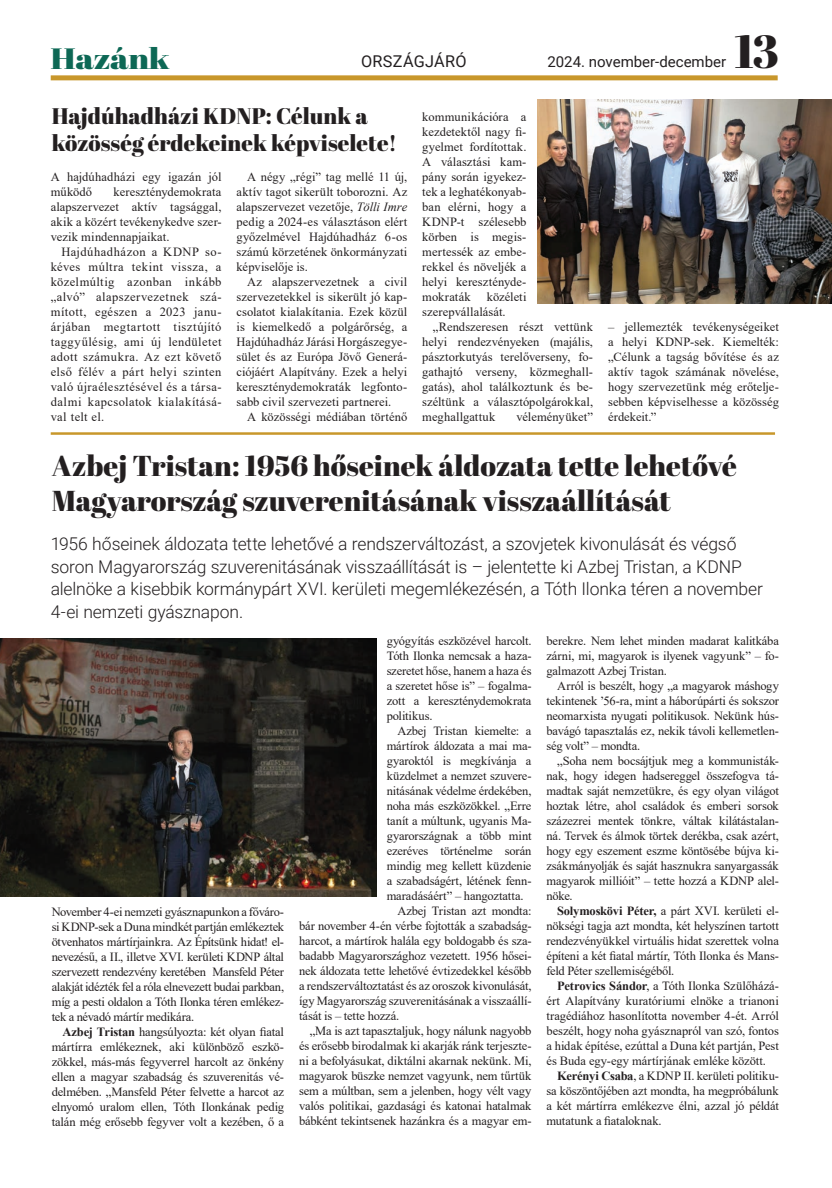
<style>
.page{position:relative;width:832px;height:1188px;background:#fff}
.page>*{position:absolute;margin:0;border:0;box-sizing:border-box;transform-origin:0 0}
.t1{font:46.25px "Abril Fatface";color:#231f20}
.t2{font:29.38px "Abril Fatface";letter-spacing:-.01em;color:#0d6855;scale:1.15 1}
.t3{font:28.75px/34.5px "Abril Fatface";color:#231f20}
.t4{font:22.5px/27px "Abril Fatface";color:#231f20}
.t5{font:300 17.5px/22.5px "Roboto";letter-spacing:-.01em;color:#231f20}
.t6{font:16.25px "Roboto";letter-spacing:.015em;color:#231f20}
.t7{font:15px "Roboto";color:#231f20}
.t8{font:12.5px/15px "Times New Roman";letter-spacing:-.01em;color:#231f20;text-align:justify}
.t9{font:12.5px/15px "Times New Roman";letter-spacing:.01em;color:#231f20}
.s1{font-style:italic}
.s2{font-weight:700}
</style>
<div class="page">
<div style="left:51px;top:75px;width:726px;height:5px;background:#c8972b"></div>
<hr style="left:51px;top:432px;width:723px;height:2px;background:#c8972b">
<img style="left:537px;top:99px;width:294px;height:204px">
<img style="left:0;top:638px;width:376px;height:258px">
<h2 class="t2" style="left:51px;top:38px;width:105px">Hazánk</h2>
<h3 class="t6" style="left:361px;top:50px;width:107px">ORSZÁGJÁRÓ</h3>
<p class="t7" style="left:547px;top:52px;width:180px">2024. november-december</p>
<h1 class="t1" style="left:734px;top:19px;width:46px">13</h1>
<h3 class="t4" style="left:52px;top:102px;width:347px">Hajdúhadházi KDNP: Célunk a közösség érdekeinek képviselete!</h3>
<p class="t9" style="left:51px;top:168px;width:172px">A hajdúhadházi egy igazán jól működő</p>
<p class="t8" style="left:422px;top:108px;width:106px">kommunikációra a kezdetektől nagy fi&shy;gyelmet fordítottak.<br>A választási kam&shy;pány során igyekez&shy;tek a leghatékonyab&shy;ban elérni, hogy a KDNP-t szélesebb körben is megis&shy;mertessék az embe&shy;rekkel és növeljék a helyi keresztényde&shy;mokraták</p>
<p class="t8" style="left:236px;top:168px;width:172px;text-indent:11px">A négy „régi” tag mellé 11 új, aktív tagot sikerült toborozni. Az alapszervezet vezetője, <span class="s1">Tölli Imre </span>pedig a 2024-es választáson elért győzelmével Hajdúhadház 6-os számú körzetének önkormányzati képviselője is.</p>
<p class="t8" style="left:236px;top:273px;width:172px;text-indent:11px">Az alapszervezetnek a civil szervezetekkel is sikerült jó kap&shy;csolatot kialakítania. Ezek közül is kiemelkedő a polgárőrség, a Hajdúhadház Járási Horgászegye&shy;sület és az Európa Jövő Generá&shy;ciójáért Alapítvány. Ezek a helyi kereszténydemokraták legfonto&shy;sabb civil szervezeti partnerei.</p>
<p class="t8" style="left:247px;top:408px;width:162px">A közösségi médiában történő</p>
<p class="t8" style="left:51px;top:183px;width:172px;text-indent:63px">kereszténydemokrata alapszervezet aktív tagsággal, akik a közért tevékenykedve szer&shy;vezik mindennapjaikat.</p>
<p class="t8" style="left:51px;top:243px;width:172px;text-indent:11px">Hajdúhadházon a KDNP so&shy;kéves múltra tekint vissza, a közelmúltig azonban inkább „alvó” alapszervezetnek szá&shy;mított, egészen a 2023 janu&shy;árjában megtartott tisztújító taggyűlésig, ami új lendületet adott számukra. Az ezt követő első félév a párt helyi szinten való újraélesztésével és a társa&shy;dalmi kapcsolatok kialakításá&shy;val telt el.</p>
<p class="t8" style="left:422px;top:288px;width:106px;text-indent:65px">közéleti szerepvállalását.</p>
<p class="t8" style="left:422px;top:318px;width:172px;text-indent:11px">„Rendszeresen részt vettünk helyi rendezvényeken (majális, pásztorkutyás terelőverseny, fo&shy;gathajtó verseny, közmeghall&shy;gatás), ahol találkoztunk és be&shy;széltünk a választópolgárokkal, meghallgattuk</p>
<p class="t8" style="left:608px;top:318px;width:172px">– jellemezték tevékenységeiket a helyi KDNP-sek. Kiemelték: „Célunk a tagság bővítése és az aktív tagok számának növelése, hogy szervezetünk még erőtelje&shy;sebben képviselhesse a közösség érdekeit.”</p>
<h3 class="t3" style="left:52px;top:448px;width:686px">Azbej Tristan: 1956 hőseinek áldozata tette lehetővé<br>Magyarország szuverenitásának visszaállítását</h3>
<p class="t5" style="left:51px;top:532px;width:713px">1956 hőseinek áldozata tette lehetővé a rendszerváltozást, a szovjetek kivonulását és végső soron Magyarország szuverenitásának visszaállítását is – jelentette ki Azbej Tristan, a KDNP alelnöke a kisebbik kormánypárt XVI. kerületi megemlékezésén, a Tóth Ilonka téren a november 4-ei nemzeti gyásznapon.</p>
<p class="t8" style="left:516px;top:408px;width:78px">véleményüket”</p>
<p class="t8" style="left:52px;top:903px;width:234px">November 4-ei nemzeti gyásznapunkon a főváro&shy;si KDNP-sek a Duna mindkét partján emlékeztek ötvenhatos mártírjainkra. Az Építsünk hidat! el&shy;nevezésű, a II., illetve XVI. kerületi KDNP által szervezett rendezvény keretében Mansfeld Péter alakját idézték fel a róla elnevezett budai parkban, míg a pesti oldalon a Tóth Ilonka téren emlékez&shy;tek a névadó mártír medikára.</p>
<p class="t8" style="left:52px;top:1023px;width:234px;text-indent:11px"><span class="s2">Azbej Tristan</span> hangsúlyozta: két olyan fiatal mártírra emlékeznek, aki különböző eszkö&shy;zökkel, más-más fegyverrel harcolt az önkény ellen a magyar szabadság és szuverenitás vé&shy;delmében. „Mansfeld Péter felvette a harcot az elnyomó uralom ellen, Tóth Ilonkának pedig talán még erősebb fegyver volt a kezében, ő a</p>
<p class="t8" style="left:386px;top:632px;width:146px">gyógyítás eszközével harcolt.<br>Tóth Ilonka nemcsak a haza&shy;szeretet hőse, hanem a haza és a szeretet hőse is” – fogalma&shy;zott a kereszténydemokrata politikus.</p>
<p class="t8" style="left:397px;top:722px;width:136px">Azbej Tristan kiemelte: a</p>
<p class="t8" style="left:386px;top:737px;width:146px">mártírok áldozata a mai ma-</p>
<p class="t8" style="left:386px;top:752px;width:146px">gyaroktól is megkívánja a</p>
<p class="t8" style="left:386px;top:767px;width:146px">küzdelmet a nemzet szuvere-</p>
<p class="t8" style="left:386px;top:782px;width:146px">nitásának védelme érdekében,</p>
<p class="t8" style="left:386px;top:797px;width:146px">noha más eszközökkel. „Erre</p>
<p class="t8" style="left:386px;top:812px;width:146px">tanít a múltunk, ugyanis Ma-</p>
<p class="t8" style="left:386px;top:827px;width:146px">gyarországnak a több mint</p>
<p class="t8" style="left:386px;top:842px;width:146px">ezeréves történelme során</p>
<p class="t8" style="left:386px;top:857px;width:146px">mindig meg kellett küzdenie</p>
<p class="t8" style="left:386px;top:872px;width:146px">a szabadságért, létének fenn-</p>
<p class="t8" style="left:386px;top:887px;width:138px">maradásáért” – hangoztatta.</p>
<p class="t8" style="left:397px;top:902px;width:136px">Azbej Tristan azt mondta:</p>
<p class="t8" style="left:299px;top:917px;width:234px">bár november 4-én vérbe fojtották a szabadság-</p>
<p class="t8" style="left:299px;top:932px;width:234px">harcot, a mártírok halála egy boldogabb és sza-</p>
<p class="t8" style="left:299px;top:947px;width:234px">badabb Magyarországhoz vezetett. 1956 hősei-</p>
<p class="t8" style="left:299px;top:962px;width:234px">nek áldozata tette lehetővé évtizedekkel később</p>
<p class="t8" style="left:299px;top:977px;width:234px">a rendszerváltoztatást és az oroszok kivonulását,</p>
<p class="t8" style="left:299px;top:992px;width:234px">így Magyarország szuverenitásának a visszaállí-</p>
<p class="t8" style="left:299px;top:1007px;width:102px">tását is – tette hozzá.</p>
<p class="t8" style="left:310px;top:1022px;width:223px">„Ma is azt tapasztaljuk, hogy nálunk nagyobb</p>
<p class="t8" style="left:299px;top:1037px;width:234px">és erősebb birodalmak ki akarják ránk terjeszte-</p>
<p class="t8" style="left:299px;top:1052px;width:234px">ni a befolyásukat, diktálni akarnak nekünk. Mi,</p>
<p class="t8" style="left:299px;top:1067px;width:234px">magyarok büszke nemzet vagyunk, nem tűrtük</p>
<p class="t8" style="left:299px;top:1082px;width:234px">sem a múltban, sem a jelenben, hogy vélt vagy</p>
<p class="t8" style="left:299px;top:1097px;width:234px">valós politikai, gazdasági és katonai hatalmak</p>
<p class="t8" style="left:299px;top:1112px;width:234px">bábként tekintsenek hazánkra és a magyar em-</p>
<p class="t8" style="left:546px;top:632px;width:234px">berekre. Nem lehet minden madarat kalitkába zárni, mi, magyarok is ilyenek vagyunk” – fo&shy;galmazott Azbej Tristan.</p>
<p class="t8" style="left:546px;top:677px;width:234px;text-indent:11px">Arról is beszélt, hogy „a magyarok máshogy tekintenek ’56-ra, mint a háborúpárti és sokszor neomarxista nyugati politikusok. Nekünk hús&shy;bavágó tapasztalás ez, nekik távoli kellemetlen&shy;ség volt” – mondta.</p>
<p class="t8" style="left:546px;top:752px;width:234px;text-indent:11px">„Soha nem bocsájtjuk meg a kommunisták&shy;nak, hogy idegen hadsereggel összefogva tá&shy;madtak saját nemzetükre, és egy olyan világot hoztak létre, ahol családok és emberi sorsok százezrei mentek tönkre, váltak kilátástalan&shy;ná. Tervek és álmok törtek derékba, csak azért, hogy egy eszement eszme köntösébe bújva ki&shy;zsákmányolják és saját hasznukra sanyargassák magyarok millióit” – tette hozzá a KDNP alel&shy;nöke.</p>
<p class="t8" style="left:546px;top:902px;width:234px;text-indent:11px"><span class="s2">Solymoskövi Péter,</span> a párt XVI. kerületi el&shy;nökségi tagja azt mondta, két helyszínen tartott rendezvényükkel virtuális hidat szerettek volna építeni a két fiatal mártír, Tóth Ilonka és Mans&shy;feld Péter szellemiségéből.</p>
<p class="t8" style="left:546px;top:977px;width:234px;text-indent:11px"><span class="s2">Petrovics Sándor</span>, a Tóth Ilonka Szülőházá&shy;ért Alapítvány kuratóriumi elnöke a trianoni tragédiához hasonlította november 4-ét. Arról beszélt, hogy noha gyásznapról van szó, fontos a hidak építése, ezúttal a Duna két partján, Pest és Buda egy-egy mártírjának emléke között.</p>
<p class="t8" style="left:546px;top:1067px;width:234px;text-indent:11px"><span class="s2">Kerényi Csaba</span>, a KDNP II. kerületi politiku&shy;sa köszöntőjében azt mondta, ha megpróbálunk a két mártírra emlékezve élni, azzal jó példát mutatunk a fiataloknak.</p>
</div>
